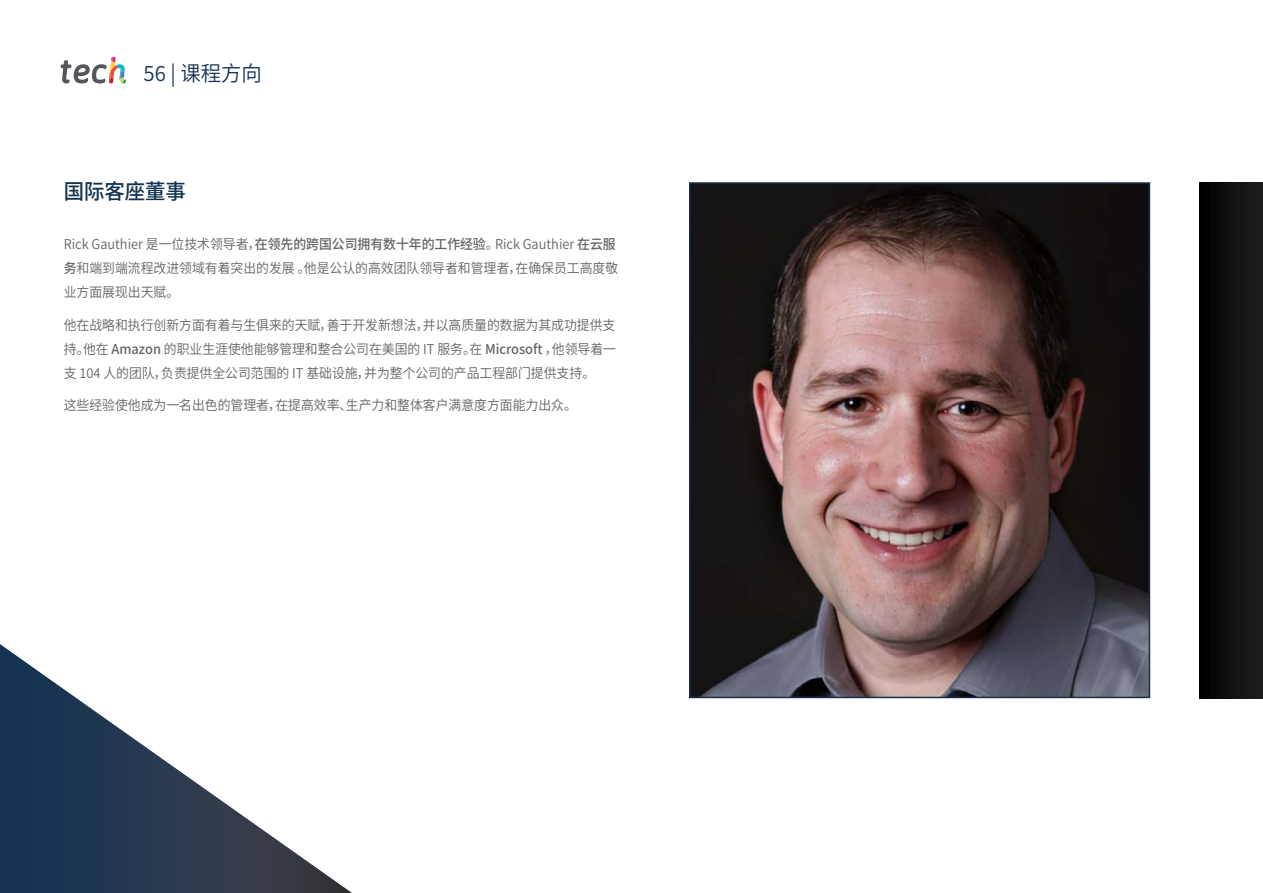
<style>
.page{position:relative;width:1263px;height:893px;background:#fff}
.page>*{position:absolute;margin:0;border:0;box-sizing:border-box;transform-origin:0 0}
.t1{font:21px "Source Han Sans CN";color:#17355b}
.t2{font:500 21px "Source Han Sans CN";color:#123352}
.t3{font:13.5px/24px "Source Han Sans CN";color:#656565;scale:.95 1}
.s1{font-weight:500}
</style>
<div class="page">
<svg style="left:0;top:644px;width:352px;height:249px"></svg>
<svg style="left:61px;top:57px;width:65px;height:27px"></svg>
<div style="left:1199px;top:182px;width:64px;height:516px;background:linear-gradient(to right,#000,#1e1e1f)"></div>
<img style="left:692px;top:185px;width:455px;height:510px">
<div style="left:689px;top:182px;width:461px;height:516px;border:2px solid #17304f"></div>
<h1 class="t1" style="left:144px;top:61px;width:120px">56 | 课程方向</h1>
<h1 class="t2" style="left:64px;top:179px;width:124px">国际客座董事</h1>
<p class="t3" style="left:64px;top:233px;width:585px">Rick Gauthier 是一位技术领导者，<span class="s1">在领先的跨国公司拥有数十年的工作经验</span>。Rick Gauthier <span class="s1">在云服务</span>和端到端流程改进领域有着突出的发展 。他是公认的高效团队领导者和管理者，在确保员工高度敬业方面展现出天赋。</p>
<p class="t3" style="left:64px;top:313px;width:583px;text-align:justify">他在战略和执行创新方面有着与生俱来的天赋，善于开发新想法，并以高质量的数据为其成功提供支持。他在 <span class="s1">Amazon</span> 的职业生涯使他能够管理和整合公司在美国的 IT 服务。在 <span class="s1">Microsoft</span> ，他领导着一支 104 人的团队，负责提供全公司范围的 IT 基础设施，并为整个公司的产品工程部门提供支持。</p>
<p class="t3" style="left:64px;top:394px;width:542px">这些经验使他成为一名出色的管理者，在提高效率、生产力和整体客户满意度方面能力出众。</p>
</div>
